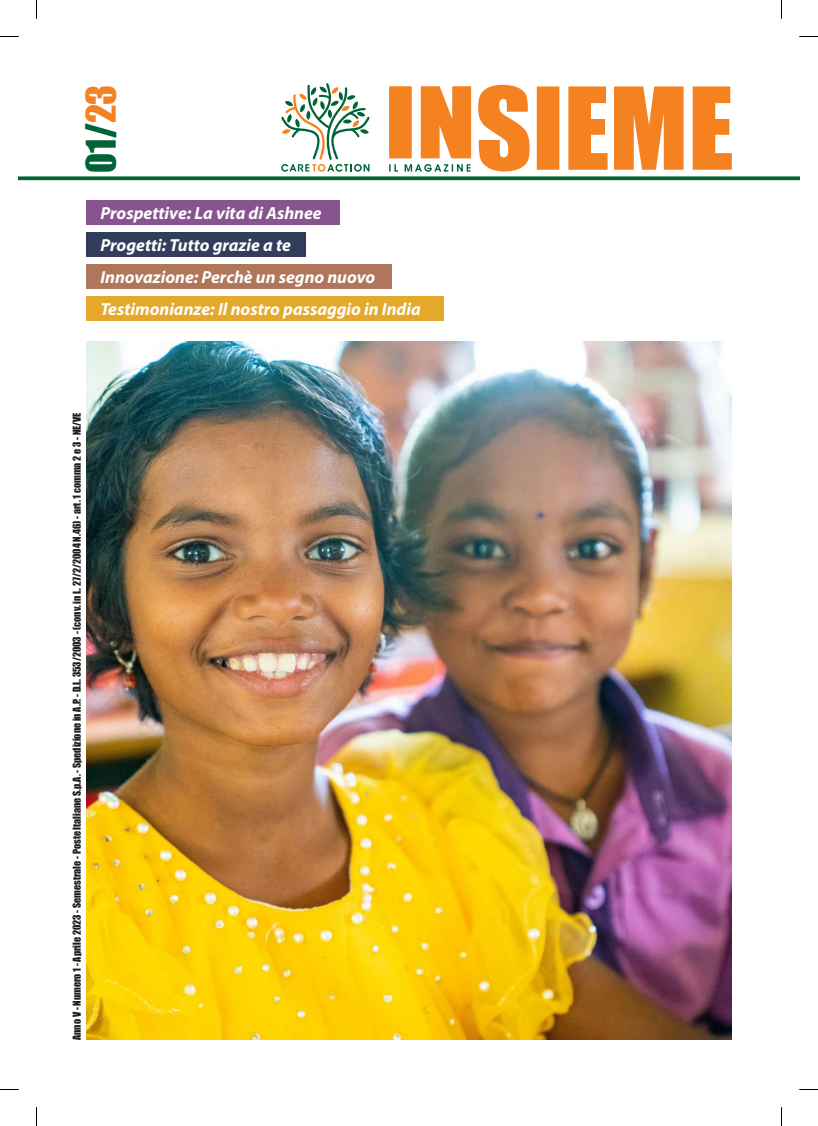
<style>
.page{position:relative;width:818px;height:1126px;background:#fff}
.page>*{position:absolute;margin:0;border:0;box-sizing:border-box;transform-origin:0 0}
.t1{font:37.5px "Impact";color:#006436}
.t2{font:italic 700 17.5px "Myriad Pro";color:#fff}
.t3{font:10px "Impact";color:#231f20}
.s1{color:#f58220}
</style>
<div class="page">
<svg style="left:19px;top:176px;width:779px;height:4px;fill:#006436"></svg>
<img style="left:86px;top:341px;width:645px;height:698px">
<div style="left:86px;top:296px;width:357px;height:25px;background:#e4a92b"></div>
<div style="left:86px;top:264px;width:305px;height:25px;background:#af765b"></div>
<div style="left:86px;top:232px;width:220px;height:25px;background:#313d5b"></div>
<div style="left:86px;top:200px;width:253px;height:25px;background:#87548f"></div>
<svg style="left:281px;top:83px;width:88px;height:89px"></svg>
<svg style="left:389px;top:164px;width:81px;height:8px"></svg>
<svg style="left:389px;top:86px;width:82px;height:72px"></svg>
<svg style="left:478px;top:85px;width:253px;height:86px"></svg>
<svg style="left:0;top:36px;width:19px;height:1px"></svg>
<svg style="left:799px;top:36px;width:18px;height:1px"></svg>
<svg style="left:0;top:1089px;width:19px;height:1px"></svg>
<svg style="left:799px;top:1089px;width:18px;height:1px"></svg>
<svg style="left:36px;top:0;width:1px;height:19px"></svg>
<svg style="left:36px;top:1107px;width:1px;height:18px"></svg>
<h1 class="t1" style="left:72px;top:173px;width:89px;rotate:-90deg">01/<span class="s1">23</span></h1>
<h2 class="t2" style="left:100px;top:202px;width:223px">Prospettive: La vita di Ashnee</h2>
<h2 class="t2" style="left:100px;top:234px;width:192px">Progetti: Tutto grazie a te</h2>
<h2 class="t2" style="left:100px;top:266px;width:276px">Innovazione: Perchè un segno nuovo</h2>
<h2 class="t2" style="left:100px;top:298px;width:321px">Testimonianze: Il nostro passaggio in India</h2>
<p class="t3" style="left:69px;top:1039px;width:629px;rotate:-90deg">Anno V - Numero 1 - Aprile 2023 - Semestrale - Poste Italiane S.p.A. - Spedizione in A.P. - D.L. 353/2003 - (conv. in L. 27/2/2004 N.46) - art. 1 comma 2 e 3 - NE/VE</p>
</div>
